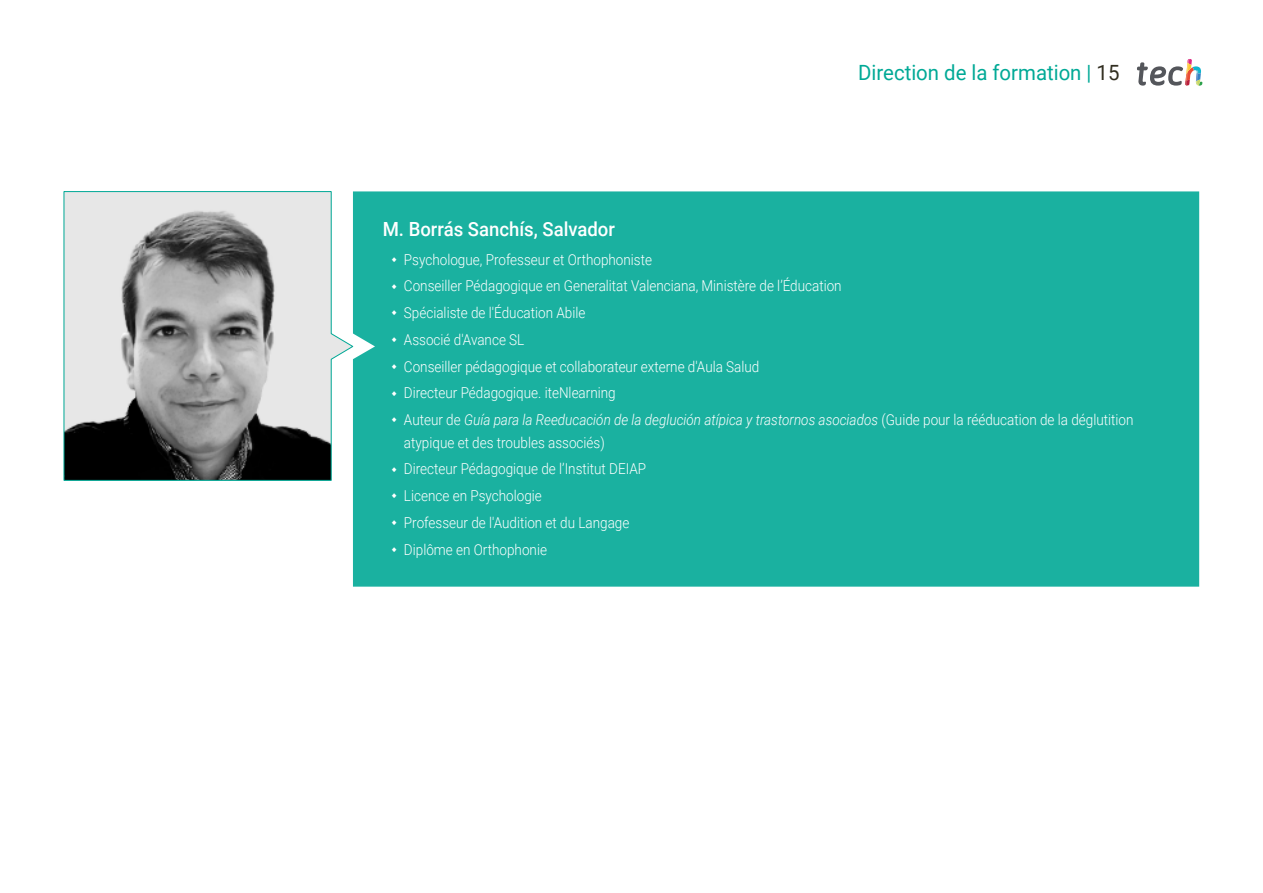
<style>
.page{position:relative;width:1263px;height:893px;background:#fff}
.page>*{position:absolute;margin:0;border:0;box-sizing:border-box;transform-origin:0 0}
.t1{font:21px "Roboto";color:#00a996}
.t2{font:500 19.5px "Roboto";color:#fff;scale:.95 1}
.t3{font:300 15px/26.7px "Roboto";color:#fff;scale:.9 1}
.s1{color:#312e20}
.s2{font-style:italic}
</style>
<div class="page">
<div style="left:353px;top:191px;width:846px;height:396px;background:#1ab1a0"></div>
<svg style="left:64px;top:191px;width:289px;height:290px;background:#a5a7a7"></svg>
<svg style="left:1137px;top:59px;width:65px;height:27px"></svg>
<svg style="left:392px;top:257px;width:5px;height:5px"></svg>
<svg style="left:392px;top:284px;width:5px;height:5px"></svg>
<svg style="left:392px;top:310px;width:5px;height:5px"></svg>
<svg style="left:392px;top:337px;width:5px;height:5px"></svg>
<svg style="left:392px;top:364px;width:5px;height:5px"></svg>
<svg style="left:392px;top:391px;width:5px;height:5px"></svg>
<svg style="left:392px;top:417px;width:5px;height:5px"></svg>
<svg style="left:392px;top:467px;width:5px;height:5px"></svg>
<svg style="left:392px;top:493px;width:5px;height:5px"></svg>
<svg style="left:392px;top:520px;width:5px;height:5px"></svg>
<svg style="left:392px;top:547px;width:5px;height:5px"></svg>
<h1 class="t1" style="left:858px;top:57px;width:263px">Direction de la formation | <span class="s1">15</span></h1>
<h2 class="t2" style="left:383px;top:215px;width:246px">M. Borrás Sanchís, Salvador</h2>
<p class="t3" style="left:404px;top:245px;width:812px">Psychologue, Professeur et Orthophoniste<br>Conseiller Pédagogique en Generalitat Valenciana, Ministère de l’Éducation<br>Spécialiste de l'Éducation Abile<br>Associé d'Avance SL<br>Conseiller pédagogique et collaborateur externe d'Aula Salud<br>Directeur Pédagogique. iteNlearning<br>Auteur de <span class="s2">Guía para la Reeducación de la deglución atípica y trastornos asociados</span> (Guide pour la rééducation de la déglutition</p>
<p class="t3" style="left:404px;top:428px;width:271px">atypique et des troubles associés)<br>Directeur Pédagogique de l’Institut DEIAP Licence en Psychologie<br>Professeur de l'Audition et du Langage Diplôme en Orthophonie</p>
</div>
